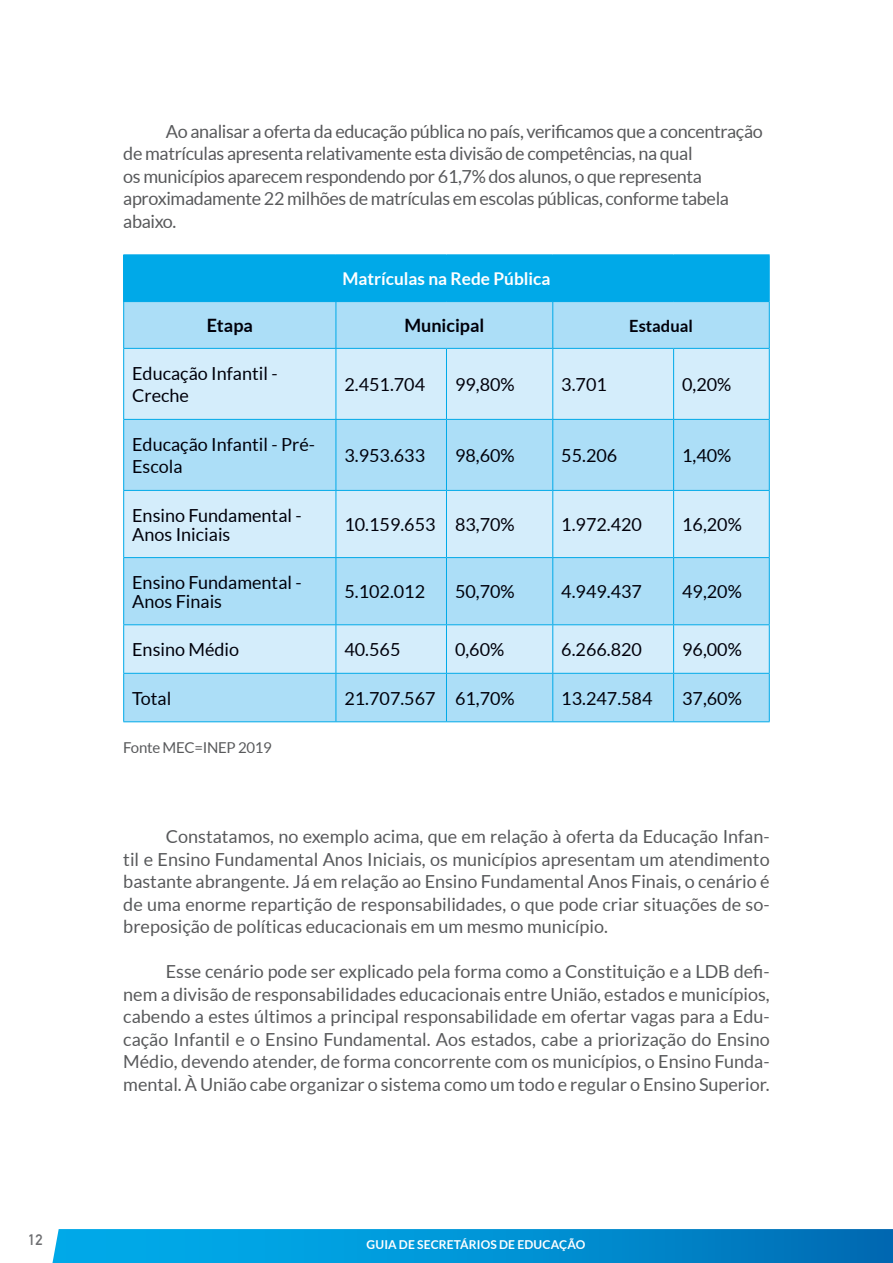
<style>
.page{position:relative;width:893px;height:1263px;background:#fff}
.page>*{position:absolute;margin:0;border:0;box-sizing:border-box;transform-origin:0 0}
.t1{font:18px/22.5px "Lato";letter-spacing:-.02em;color:#58595b;text-align:justify}
.t2{font:18px/22.5px "Lato";color:#00000a}
.t3{font:700 18px "Lato";color:#00000a}
.t4{font:700 17.25px "Lato";color:#fff}
.t5{font:700 16.5px "Lato";color:#00000a}
.t6{font:15px "Lato";letter-spacing:-.02em;color:#58595b}
.t7{font:700 15px "DIN Alternate";color:#6d6e71}
.t8{font:700 12px "Lato";letter-spacing:.01em;color:#fff}
</style>
<div class="page">
<svg style="left:52px;top:1229px;width:841px;height:34px;background:#0191d3"></svg>
<div style="left:124px;top:255px;width:645px;height:47px;background:#00a9e8"></div>
<div style="left:124px;top:302px;width:645px;height:419px;background:#acdef7"></div>
<div style="left:124px;top:349px;width:645px;height:70px;background:#d4edfb"></div>
<svg style="left:124px;top:491px;width:645px;height:182px;background:#c4e7f9"></svg>
<hr style="left:123px;top:255px;width:1px;height:46px;background:#00a9e8">
<hr style="left:769px;top:255px;width:1px;height:46px;background:#00a9e8">
<hr style="left:123px;top:254px;width:213px;height:1px;background:#00a9e8">
<hr style="left:336px;top:254px;width:110px;height:1px;background:#00a9e8">
<hr style="left:446px;top:254px;width:107px;height:1px;background:#00a9e8">
<hr style="left:553px;top:254px;width:121px;height:1px;background:#00a9e8">
<hr style="left:674px;top:254px;width:96px;height:1px;background:#00a9e8">
<hr style="left:123px;top:302px;width:1px;height:46px;background:#00a9e8">
<hr style="left:123px;top:301px;width:213px;height:1px;background:#00a9e8">
<hr style="left:336px;top:302px;width:1px;height:46px;background:#00a9e8">
<hr style="left:552px;top:302px;width:1px;height:46px;background:#00a9e8">
<hr style="left:769px;top:302px;width:1px;height:46px;background:#00a9e8">
<hr style="left:674px;top:301px;width:96px;height:1px;background:#00a9e8">
<hr style="left:123px;top:349px;width:1px;height:70px;background:#00a9e8">
<hr style="left:123px;top:348px;width:213px;height:1px;background:#00a9e8">
<hr style="left:336px;top:349px;width:1px;height:70px;background:#00a9e8">
<hr style="left:336px;top:348px;width:110px;height:1px;background:#00a9e8">
<hr style="left:446px;top:349px;width:1px;height:70px;background:#00a9e8">
<hr style="left:446px;top:348px;width:107px;height:1px;background:#00a9e8">
<hr style="left:552px;top:349px;width:1px;height:70px;background:#00a9e8">
<hr style="left:553px;top:348px;width:121px;height:1px;background:#00a9e8">
<hr style="left:673px;top:349px;width:1px;height:70px;background:#00a9e8">
<hr style="left:769px;top:349px;width:1px;height:70px;background:#00a9e8">
<hr style="left:674px;top:348px;width:96px;height:1px;background:#00a9e8">
<hr style="left:123px;top:420px;width:1px;height:70px;background:#00a9e8">
<hr style="left:123px;top:419px;width:213px;height:1px;background:#00a9e8">
<hr style="left:336px;top:420px;width:1px;height:70px;background:#00a9e8">
<hr style="left:336px;top:419px;width:110px;height:1px;background:#00a9e8">
<hr style="left:446px;top:420px;width:1px;height:70px;background:#00a9e8">
<hr style="left:446px;top:419px;width:107px;height:1px;background:#00a9e8">
<hr style="left:552px;top:420px;width:1px;height:70px;background:#00a9e8">
<hr style="left:553px;top:419px;width:121px;height:1px;background:#00a9e8">
<hr style="left:673px;top:420px;width:1px;height:70px;background:#00a9e8">
<hr style="left:769px;top:420px;width:1px;height:70px;background:#00a9e8">
<hr style="left:674px;top:419px;width:96px;height:1px;background:#00a9e8">
<hr style="left:123px;top:491px;width:1px;height:66px;background:#00a9e8">
<hr style="left:123px;top:490px;width:213px;height:1px;background:#00a9e8">
<hr style="left:336px;top:491px;width:1px;height:66px;background:#00a9e8">
<hr style="left:336px;top:490px;width:110px;height:1px;background:#00a9e8">
<hr style="left:446px;top:491px;width:1px;height:66px;background:#00a9e8">
<hr style="left:446px;top:490px;width:107px;height:1px;background:#00a9e8">
<hr style="left:552px;top:491px;width:1px;height:66px;background:#00a9e8">
<hr style="left:553px;top:490px;width:121px;height:1px;background:#00a9e8">
<hr style="left:673px;top:491px;width:1px;height:66px;background:#00a9e8">
<hr style="left:769px;top:491px;width:1px;height:66px;background:#00a9e8">
<hr style="left:674px;top:490px;width:96px;height:1px;background:#00a9e8">
<hr style="left:123px;top:558px;width:1px;height:66px;background:#00a9e8">
<hr style="left:123px;top:557px;width:213px;height:1px;background:#00a9e8">
<hr style="left:336px;top:558px;width:1px;height:66px;background:#00a9e8">
<hr style="left:336px;top:557px;width:110px;height:1px;background:#00a9e8">
<hr style="left:446px;top:558px;width:1px;height:66px;background:#00a9e8">
<hr style="left:446px;top:557px;width:107px;height:1px;background:#00a9e8">
<hr style="left:552px;top:558px;width:1px;height:66px;background:#00a9e8">
<hr style="left:553px;top:557px;width:121px;height:1px;background:#00a9e8">
<hr style="left:673px;top:558px;width:1px;height:66px;background:#00a9e8">
<hr style="left:769px;top:558px;width:1px;height:66px;background:#00a9e8">
<hr style="left:674px;top:557px;width:96px;height:1px;background:#00a9e8">
<hr style="left:123px;top:625px;width:1px;height:48px;background:#00a9e8">
<hr style="left:123px;top:624px;width:213px;height:1px;background:#00a9e8">
<hr style="left:336px;top:625px;width:1px;height:48px;background:#00a9e8">
<hr style="left:336px;top:624px;width:110px;height:1px;background:#00a9e8">
<hr style="left:446px;top:625px;width:1px;height:48px;background:#00a9e8">
<hr style="left:446px;top:624px;width:107px;height:1px;background:#00a9e8">
<hr style="left:552px;top:625px;width:1px;height:48px;background:#00a9e8">
<hr style="left:553px;top:624px;width:121px;height:1px;background:#00a9e8">
<hr style="left:673px;top:625px;width:1px;height:48px;background:#00a9e8">
<hr style="left:769px;top:625px;width:1px;height:48px;background:#00a9e8">
<hr style="left:674px;top:624px;width:96px;height:1px;background:#00a9e8">
<hr style="left:123px;top:674px;width:1px;height:47px;background:#00a9e8">
<hr style="left:123px;top:673px;width:213px;height:1px;background:#00a9e8">
<hr style="left:123px;top:721px;width:213px;height:1px;background:#00a9e8">
<hr style="left:336px;top:674px;width:1px;height:47px;background:#00a9e8">
<hr style="left:336px;top:673px;width:110px;height:1px;background:#00a9e8">
<hr style="left:336px;top:721px;width:110px;height:1px;background:#00a9e8">
<hr style="left:446px;top:674px;width:1px;height:47px;background:#00a9e8">
<hr style="left:446px;top:673px;width:107px;height:1px;background:#00a9e8">
<hr style="left:446px;top:721px;width:107px;height:1px;background:#00a9e8">
<hr style="left:552px;top:674px;width:1px;height:47px;background:#00a9e8">
<hr style="left:553px;top:673px;width:121px;height:1px;background:#00a9e8">
<hr style="left:553px;top:721px;width:121px;height:1px;background:#00a9e8">
<hr style="left:673px;top:674px;width:1px;height:47px;background:#00a9e8">
<hr style="left:769px;top:674px;width:1px;height:47px;background:#00a9e8">
<hr style="left:674px;top:673px;width:96px;height:1px;background:#00a9e8">
<hr style="left:674px;top:721px;width:96px;height:1px;background:#00a9e8">
<p class="t7" style="left:28px;top:1228px;width:16px">12</p>
<p class="t1" style="left:123px;top:120px;width:641px;text-align:left;text-indent:43px">Ao analisar a oferta da educação pública no país, verificamos que a concentração de matrículas apresenta relativamente esta divisão de competências, na qual<br>os municípios aparecem respondendo por 61,7% dos alunos, o que representa aproximadamente 22 milhões de matrículas em escolas públicas, conforme tabela abaixo.</p>
<p class="t4" style="left:342px;top:269px;width:210px">Matrículas na Rede Pública</p>
<p class="t3" style="left:207px;top:315px;width:48px">Etapa</p>
<p class="t3" style="left:404px;top:315px;width:81px">Municipal</p>
<p class="t5" style="left:629px;top:316px;width:65px">Estadual</p>
<p class="t2" style="left:132px;top:362px;width:147px">Educação Infantil -<br>Creche</p>
<p class="t2" style="left:344px;top:373px;width:82px">2.451.704</p>
<p class="t2" style="left:455px;top:373px;width:61px">99,80%</p>
<p class="t2" style="left:561px;top:373px;width:47px">3.701</p>
<p class="t2" style="left:682px;top:373px;width:51px">0,20%</p>
<p class="t2" style="left:132px;top:433px;width:184px">Educação Infantil - Pré-<br>Escola</p>
<p class="t2" style="left:344px;top:444px;width:82px">3.953.633</p>
<p class="t2" style="left:455px;top:444px;width:61px">98,60%</p>
<p class="t2" style="left:561px;top:444px;width:58px">55.206</p>
<p class="t2" style="left:682px;top:444px;width:51px">1,40%</p>
<p class="t2" style="left:132px;top:506px;width:171px;line-height:18.8px">Ensino Fundamental -<br>Anos Iniciais</p>
<p class="t2" style="left:344px;top:513px;width:172px">10.159.653 83,70%</p>
<p class="t2" style="left:561px;top:513px;width:82px">1.972.420</p>
<p class="t2" style="left:682px;top:513px;width:61px">16,20%</p>
<p class="t2" style="left:132px;top:573px;width:171px;line-height:18.8px">Ensino Fundamental -<br>Anos Finais</p>
<p class="t2" style="left:344px;top:581px;width:82px">5.102.012</p>
<p class="t2" style="left:455px;top:581px;width:61px">50,70%</p>
<p class="t2" style="left:561px;top:581px;width:82px">4.949.437</p>
<p class="t2" style="left:682px;top:581px;width:61px">49,20%</p>
<p class="t2" style="left:132px;top:638px;width:109px">Ensino Médio</p>
<p class="t2" style="left:344px;top:638px;width:58px">40.565</p>
<p class="t2" style="left:455px;top:638px;width:51px">0,60%</p>
<p class="t2" style="left:561px;top:638px;width:82px">6.266.820</p>
<p class="t2" style="left:682px;top:638px;width:61px">96,00%</p>
<p class="t2" style="left:132px;top:687px;width:41px">Total</p>
<p class="t2" style="left:344px;top:687px;width:172px">21.707.567 61,70%</p>
<p class="t2" style="left:561px;top:687px;width:93px">13.247.584</p>
<p class="t2" style="left:682px;top:687px;width:61px">37,60%</p>
<p class="t6" style="left:123px;top:740px;width:150px">Fonte MEC=INEP 2019</p>
<p class="t1" style="left:123px;top:825px;width:648px;text-indent:43px">Constatamos, no exemplo acima, que em relação à oferta da Educação Infan&shy;til e Ensino Fundamental Anos Iniciais, os municípios apresentam um atendimento bastante abrangente. Já em relação ao Ensino Fundamental Anos Finais, o cenário é de uma enorme repartição de responsabilidades, o que pode criar situações de so&shy;breposição de políticas educacionais em um mesmo município.</p>
<p class="t1" style="left:123px;top:960px;width:648px;text-indent:43px">Esse cenário pode ser explicado pela forma como a Constituição e a LDB defi&shy;nem a divisão de responsabilidades educacionais entre União, estados e municípios, cabendo a estes últimos a principal responsabilidade em ofertar vagas para a Edu&shy;cação Infantil e o Ensino Fundamental. Aos estados, cabe a priorização do Ensino Médio, devendo atender, de forma concorrente com os municípios, o Ensino Funda&shy;mental. À União cabe organizar o sistema como um todo e regular o Ensino Superior.</p>
<p class="t8" style="left:367px;top:1238px;width:220px">Guia de Secretári os de Educação</p>
</div>
